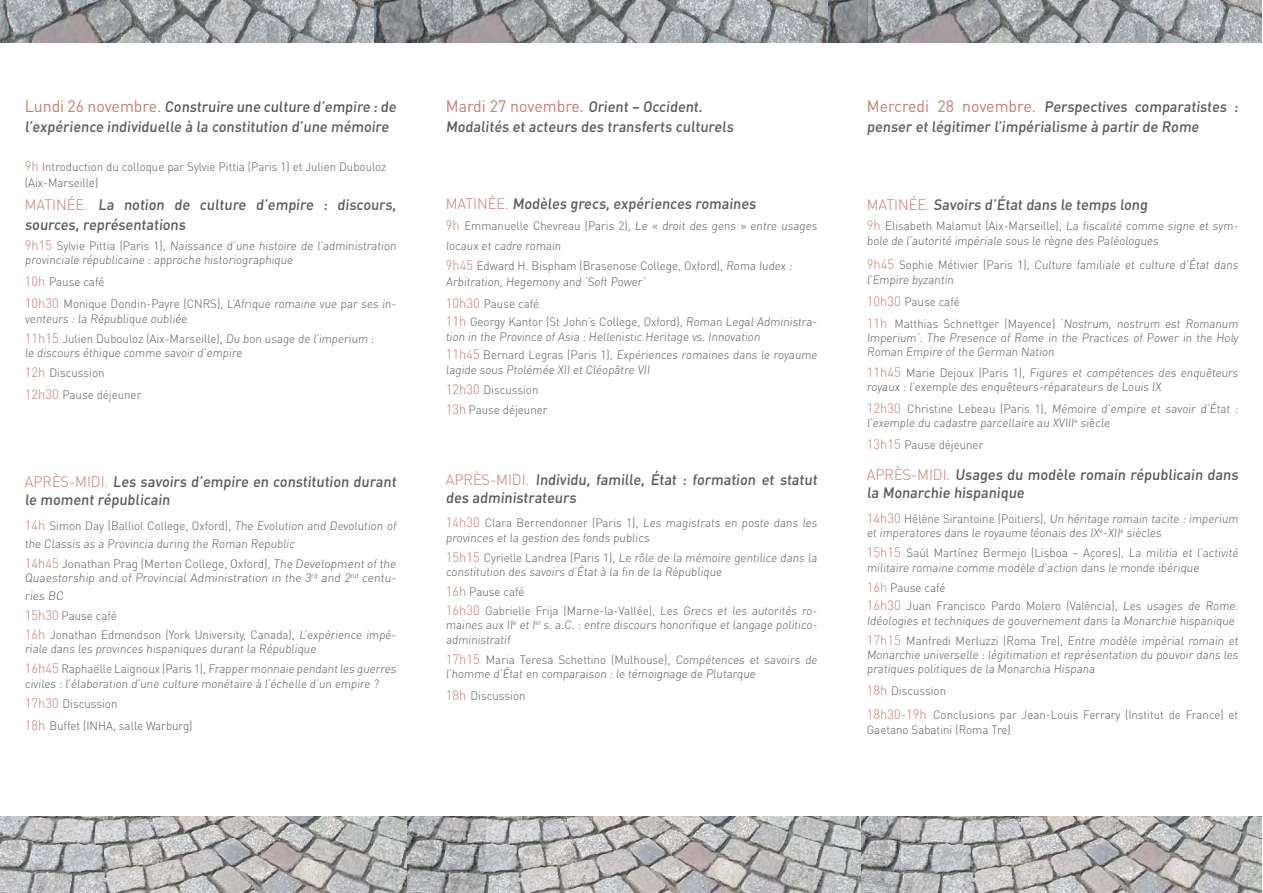
<style>
.page{position:relative;width:1263px;height:893px;background:#fff}
.page>*{position:absolute;margin:0;border:0;box-sizing:border-box;transform-origin:0 0}
.t1{font:16.5px "DIN Pro";color:#be7c71;scale:.96 1}
.t2{font:500 15px/19.8px "DIN Pro";color:#57585a;scale:.96 1}
.t3{font:300 12px/14.4px "DIN Pro";color:#57585a;scale:.96 1}
.t4{font:300 12px/14.4px "DIN Pro";color:#57585a}
.s1{font-weight:400;font-size:16.5px;color:#be7c71}
.s2{font-size:13.5px;color:#be7c71}
.s3{font-weight:300;color:#be7c71}
.s4{font-weight:500;font-size:15px;color:#57585a}
</style>
<div class="page">
<img style="left:0;top:816px;width:407px;height:77px">
<img style="left:407px;top:816px;width:454px;height:77px">
<img style="left:861px;top:816px;width:401px;height:77px">
<img style="left:0;top:0;width:375px;height:42px">
<img style="left:375px;top:0;width:453px;height:42px">
<img style="left:828px;top:0;width:434px;height:42px">
<p class="t2" style="left:25px;top:96px;width:391px"><span class="s1">Lundi 26 novembre.</span> Construire une culture d’empire : de l’expérience individuelle à la constitution d’une mémoire</p>
<p class="t3" style="left:25px;top:158px;width:378px;line-height:16.5px"><span class="s2">9h</span> Introduction du colloque par Sylvie Pittia (Paris 1) et Julien Dubouloz (Aix-Marseille)</p>
<p class="t2" style="left:25px;top:194px;width:390px"><span class="s3">MATINÉE.</span> La notion de culture d’empire : discours, sources, représentations</p>
<p class="t3" style="left:25px;top:238px;width:390px"><span class="s2">9h15</span> Sylvie Pittia (Paris 1), Naissance d’une histoire de l’administration provinciale républicaine : approche historiographique</p>
<p class="t3" style="left:25px;top:271px;width:390px;line-height:21.9px"><span class="s2">10h</span> Pause café<br><span class="s2">10h30</span> Monique Dondin-Payre (CNRS), L’Afrique romaine vue par ses in-</p>
<p class="t3" style="left:25px;top:308px;width:367px;line-height:20.1px">venteurs : la République oubliée<br><span class="s2">11h15</span> Julien Dubouloz (Aix-Marseille), Du bon usage de l’imperium :</p>
<p class="t3" style="left:25px;top:342px;width:229px;line-height:19.8px">le discours éthique comme savoir d’empire<br><span class="s2">12h</span> Discussion</p>
<p class="t3" style="left:25px;top:387px;width:123px"><span class="s2">12h30</span> Pause déjeuner</p>
<p class="t2" style="left:25px;top:472px;width:391px;line-height:18px"><span class="s3">APRÈS-MIDI.</span> Les savoirs d’empire en constitution durant le moment républicain</p>
<p class="t3" style="left:25px;top:516px;width:390px;line-height:18px"><span class="s2">14h</span> Simon Day (Balliol College, Oxford), The Evolution and Devolution of the Classis as a Provincia during the Roman Republic</p>
<p class="t4" style="left:25px;top:556px;width:375px"><span class="s2">14h45</span> Jonathan Prag (Merton College, Oxford), The Development of the<br>Quaestorship and of Provincial Administration in the 3<sup>rd</sup> and 2<sup>nd</sup> centu-</p>
<p class="t4" style="left:25px;top:585px;width:94px;line-height:20.1px">ries BC<br><span class="s2">15h30</span> Pause café</p>
<p class="t3" style="left:25px;top:627px;width:390px"><span class="s2">16h</span> Jonathan Edmondson (York University, Canada), L’expérience impé&shy;riale dans les provinces hispaniques durant la République</p>
<p class="t3" style="left:25px;top:661px;width:390px"><span class="s2">16h45</span> Raphaëlle Laignoux (Paris 1), Frapper monnaie pendant les guerres civiles : l’élaboration d’une culture monétaire à l’échelle d’un empire ?</p>
<p class="t3" style="left:25px;top:692px;width:176px;line-height:21.9px"><span class="s2">17h30</span> Discussion<br><span class="s2">18h</span> Buffet (INHA, salle Warburg)</p>
<h1 class="t1" style="left:446px;top:95px;width:271px">Mardi 27 novembre. <span class="s4">Orient – Occident.</span></h1>
<p class="t2" style="left:446px;top:116px;width:303px">Modalités et acteurs des transferts culturels</p>
<p class="t2" style="left:446px;top:193px;width:327px"><span class="s3">MATINÉE.</span> Modèles grecs, expériences romaines</p>
<p class="t3" style="left:446px;top:215px;width:390px;line-height:20px"><span class="s2">9h</span> Emmanuelle Chevreau (Paris 2), Le « droit des gens » entre usages locaux et cadre romain<br><span class="s2">9h45</span> Edward H. Bispham (Brasenose College, Oxford), Roma Iudex :</p>
<p class="t3" style="left:446px;top:270px;width:211px;line-height:21.9px">Arbitration, Hegemony and ‘Soft Power’<br><span class="s2">10h30</span> Pause café</p>
<p class="t3" style="left:446px;top:314px;width:390px"><span class="s2">11h</span> Georgy Kantor (St John’s College, Oxford), Roman Legal Administra&shy;tion in the Province of Asia : Hellenistic Heritage vs. Innovation</p>
<p class="t3" style="left:446px;top:347px;width:390px"><span class="s2">11h45</span> Bernard Legras (Paris 1), Expériences romaines dans le royaume lagide sous Ptolémée XII et Cléopâtre VII</p>
<p class="t3" style="left:446px;top:379px;width:108px;line-height:20.4px"><span class="s2">12h30</span> Discussion<br><span class="s2">13h</span> Pause déjeuner</p>
<p class="t2" style="left:446px;top:470px;width:391px;line-height:18px"><span class="s3">APRÈS-MIDI.</span> Individu, famille, État : formation et statut des administrateurs</p>
<p class="t3" style="left:446px;top:515px;width:390px"><span class="s2">14h30</span> Clara Berrendonner (Paris 1), Les magistrats en poste dans les provinces et la gestion des fonds publics</p>
<p class="t3" style="left:446px;top:550px;width:390px"><span class="s2">15h15</span> Cyrielle Landrea (Paris 1), Le rôle de la mémoire gentilice dans la constitution des savoirs d’État à la fin de la République</p>
<p class="t3" style="left:446px;top:582px;width:390px;line-height:18.3px"><span class="s2">16h</span> Pause café<br><span class="s2">16h30</span> Gabrielle Frija (Marne-la-Vallée), Les Grecs et les autorités ro-</p>
<p class="t3" style="left:446px;top:617px;width:390px">maines aux II<sup>e</sup> et I<sup>er</sup> s. a.C. : entre discours honorifique et langage politico&shy;administratif</p>
<p class="t3" style="left:446px;top:652px;width:390px"><span class="s2">17h15</span> Maria Teresa Schettino (Mulhouse), Compétences et savoirs de l’homme d’État en comparaison : le témoignage de Plutarque</p>
<p class="t3" style="left:446px;top:688px;width:85px"><span class="s2">18h</span> Discussion</p>
<p class="t2" style="left:867px;top:96px;width:391px"><span class="s1">Mercredi 28 novembre.</span> Perspectives comparatistes : penser et légitimer l’impérialisme à partir de Rome</p>
<p class="t2" style="left:867px;top:194px;width:296px"><span class="s3">MATINÉE.</span> Savoirs d’État dans le temps long</p>
<p class="t3" style="left:867px;top:218px;width:390px"><span class="s2">9h</span> Elisabeth Malamut (Aix-Marseille), La fiscalité comme signe et sym&shy;bole de l’autorité impériale sous le règne des Paléologues</p>
<p class="t3" style="left:867px;top:257px;width:390px"><span class="s2">9h45</span> Sophie Métivier (Paris 1), Culture familiale et culture d’État dans l’Empire byzantin</p>
<p class="t3" style="left:867px;top:290px;width:390px;line-height:21.9px"><span class="s2">10h30</span> Pause café<br><span class="s2">11h</span> Matthias Schnettger (Mayence) ‘Nostrum, nostrum est Romanum</p>
<p class="t3" style="left:867px;top:330px;width:390px">Imperium’. The Presence of Rome in the Practices of Power in the Holy<br>Roman Empire of the German Nation</p>
<p class="t3" style="left:867px;top:365px;width:390px"><span class="s2">11h45</span> Marie Dejoux (Paris 1), Figures et compétences des enquêteurs royaux : l’exemple des enquêteurs-réparateurs de Louis IX</p>
<p class="t3" style="left:867px;top:401px;width:390px"><span class="s2">12h30</span> Christine Lebeau (Paris 1), Mémoire d’empire et savoir d’État : l’exemple du cadastre parcellaire au XVIII<sup>e</sup> siècle</p>
<p class="t3" style="left:867px;top:437px;width:123px"><span class="s2">13h15</span> Pause déjeuner</p>
<p class="t2" style="left:867px;top:465px;width:390px;line-height:18px"><span class="s3">APRÈS-MIDI.</span> Usages du modèle romain républicain dans la Monarchie hispanique</p>
<p class="t3" style="left:867px;top:511px;width:390px"><span class="s2">14h30</span> Hélène Sirantoine (Poitiers), Un héritage romain tacite : imperium et imperatores dans le royaume léonais des IX<sup>e</sup>-XII<sup>e</sup> siècles</p>
<p class="t3" style="left:867px;top:545px;width:390px"><span class="s2">15h15</span> Saúl Martínez Bermejo (Lisboa – Açores), La militia et l’activité militaire romaine comme modèle d’action dans le monde ibérique</p>
<p class="t3" style="left:867px;top:578px;width:390px;line-height:18.3px"><span class="s2">16h</span> Pause café<br><span class="s2">16h30</span> Juan Francisco Pardo Molero (València), Les usages de Rome.</p>
<p class="t3" style="left:867px;top:610px;width:390px;line-height:20.1px">Idéologies et techniques de gouvernement dans la Monarchie hispanique<br><span class="s2">17h15</span> Manfredi Merluzzi (Roma Tre), Entre modèle impérial romain et</p>
<p class="t3" style="left:867px;top:647px;width:390px">Monarchie universelle : légitimation et représentation du pouvoir dans les pratiques politiques de la Monarchia Hispana</p>
<p class="t3" style="left:867px;top:678px;width:388px;line-height:24px"><span class="s2">18h</span> Discussion<br><span class="s2">18h30-19h</span> Conclusions par Jean-Louis Ferrary (Institut de France) et</p>
<p class="t3" style="left:867px;top:722px;width:151px">Gaetano Sabatini (Roma Tre)</p>
</div>
